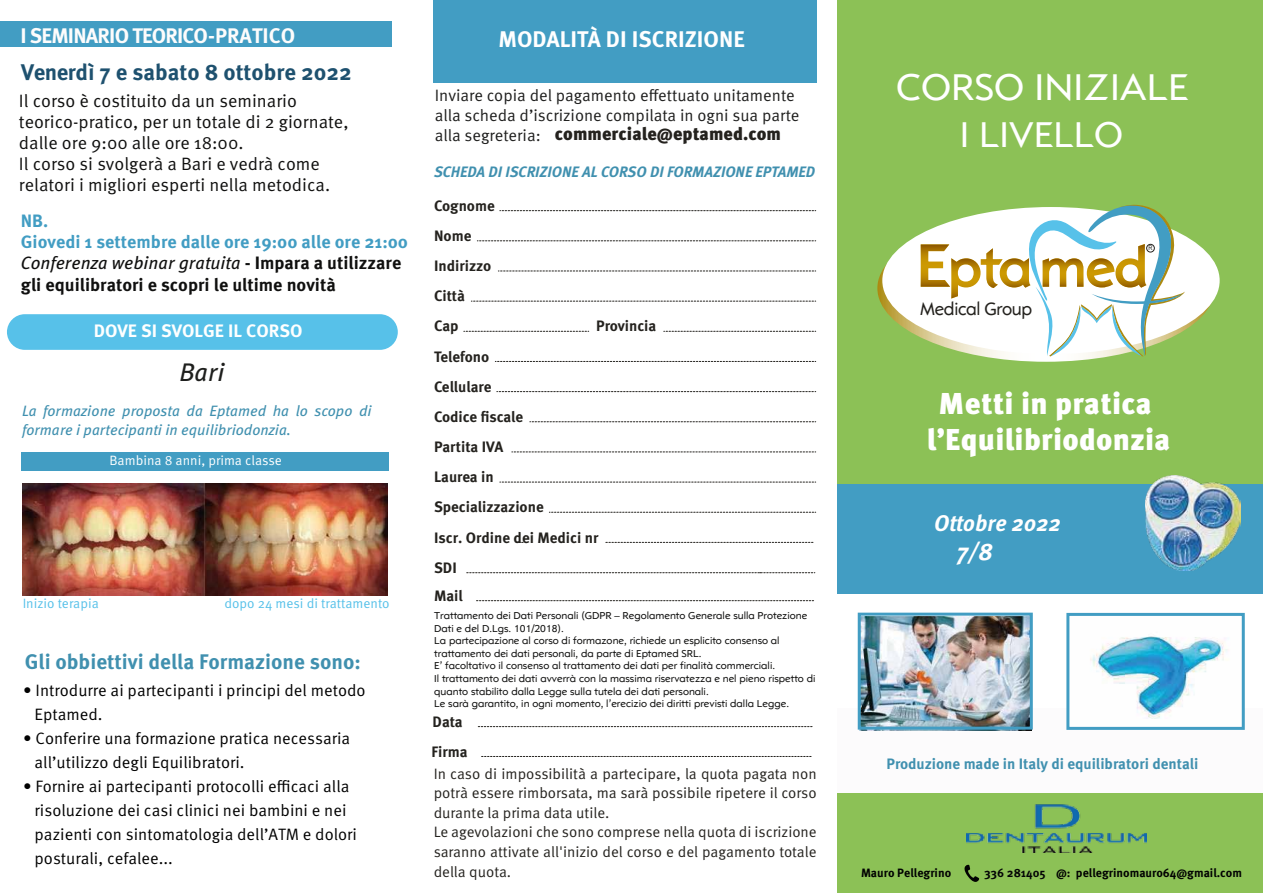
<style>
.page{position:relative;width:1263px;height:893px;background:#fff}
.page>*{position:absolute;margin:0;border:0;box-sizing:border-box;transform-origin:0 0}
.t1{font:54.6px "Opel Sans";color:#cc9903}
.t2{font:39.15px "Opel Sans";color:#fff}
.t3{font:37.65px "Opel Sans";color:#fff}
.t4{font:900 30.15px/36.2px "Meta Pro";letter-spacing:.01em;color:#fff;text-align:center}
.t5{font:italic 25.5px "Meta Pro";color:#1e1f1d}
.t6{font:italic 700 24.15px "Meta Pro";color:#fff}
.t7{font:700 22.65px "Meta Pro";color:#1e516f}
.t8{font:700 22.65px "Meta Pro";color:#fff}
.t9{font:italic 700 22.65px "Meta Pro";color:#fff;scale:.96 1}
.t10{font:700 21.15px "Meta Pro";color:#4090af}
.t11{font:700 21.15px "Meta Pro";letter-spacing:-.035em;color:#fdfcfc}
.t12{font:18.75px "Opel Sans";letter-spacing:-.02em;color:#24221e;scale:.94 1}
.t13{font:900 18px "Meta Pro";color:#24221e}
.t14{font:700 18px "Meta Pro";color:#feffff}
.t15{font:17.85px/20.9px "Meta Pro";color:#10100f}
.t16{font:700 17.85px/21.5px "Meta Pro";color:#10100f}
.t17{font:16.5px/24px "Meta Pro";color:#010101}
.t18{font:16.5px/19.8px "Meta Pro";color:#1e1e1d}
.t19{font:15.15px/19.6px "Meta Pro";color:#24221e}
.t20{font:700 15.15px/30.2px "Meta Pro";color:#24221e}
.t21{font:italic 700 15.15px "Meta Pro";color:#4090af}
.t22{font:700 15.15px "Meta Pro";color:#4090af}
.t23{font:italic 15px/18.1px "Meta Pro";color:#4090af}
.t24{font:13.5px "Meta Pro";color:#57c1e9}
.t25{font:13.5px "Meta Pro";color:#fff}
.t26{font:700 12px "Meta Pro";color:#010101}
.t27{font:10.5px/12.6px "Opel Sans";color:#10100f}
.t28{font:6.45px "Arial";color:#24221e;scale:.86 1}
.s1{color:#429dc3}
.s2{font-weight:400;font-style:italic}
.s3{font-size:60.6px}
.s4{color:#040506}
</style>
<div class="page">
<div style="left:434px;top:0;width:383px;height:83px;background:#429dc3"></div>
<div style="left:838px;top:0;width:425px;height:893px;background:#8cc156"></div>
<svg style="left:500px;top:210px;width:316px;height:1px"></svg>
<svg style="left:477px;top:241px;width:339px;height:1px"></svg>
<svg style="left:498px;top:271px;width:318px;height:1px"></svg>
<svg style="left:471px;top:301px;width:345px;height:1px"></svg>
<svg style="left:464px;top:331px;width:125px;height:1px"></svg>
<svg style="left:664px;top:331px;width:152px;height:1px"></svg>
<svg style="left:495px;top:361px;width:321px;height:1px"></svg>
<svg style="left:467px;top:572px;width:348px;height:1px"></svg>
<svg style="left:606px;top:542px;width:208px;height:1px"></svg>
<svg style="left:476px;top:600px;width:338px;height:1px"></svg>
<svg style="left:549px;top:512px;width:267px;height:1px"></svg>
<svg style="left:500px;top:482px;width:316px;height:1px"></svg>
<svg style="left:512px;top:452px;width:304px;height:1px"></svg>
<svg style="left:530px;top:421px;width:286px;height:1px"></svg>
<svg style="left:497px;top:391px;width:319px;height:1px"></svg>
<svg style="left:478px;top:726px;width:335px;height:1px"></svg>
<svg style="left:482px;top:756px;width:330px;height:1px"></svg>
<svg style="left:877px;top:236px;width:338px;height:126px"></svg>
<div style="left:882px;top:207px;width:338px;height:147px;background:#fff;border-radius:50%"></div>
<svg style="left:920px;top:204px;width:265px;height:152px"></svg>
<div style="left:838px;top:488px;width:425px;height:271px;background:#fff"></div>
<div style="left:838px;top:484px;width:425px;height:109px;background:#429dc3"></div>
<img style="left:1145px;top:476px;width:96px;height:95px">
<div style="left:838px;top:708px;width:425px;height:85px;background:#fcfbfc"></div>
<div style="left:0;top:21px;width:391px;height:26px;background:#429dc3"></div>
<img style="left:862px;top:617px;width:167px;height:109px">
<img style="left:1090px;top:636px;width:137px;height:83px">
<div style="left:1066px;top:613px;width:179px;height:117px;border:3px solid #429dc3"></div>
<div style="left:858px;top:613px;width:175px;height:117px;border:3px solid #429dc3"></div>
<div style="left:21px;top:452px;width:368px;height:19px;background:#429dc3"></div>
<img style="left:22px;top:483px;width:366px;height:112px">
<div style="left:7px;top:314px;width:391px;height:36px;background:#57c1e9;border-radius:18px"></div>
<svg style="left:964px;top:865px;width:15px;height:17px"></svg>
<img style="left:966px;top:804px;width:181px;height:48px">
<h3 class="t11" style="left:20px;top:23px;width:276px">I SEMINARIO TEORICO-PRATICO</h3>
<h3 class="t7" style="left:21px;top:58px;width:332px">Venerdì 7 e sabato 8 ottobre 2022</h3>
<h3 class="t15" style="left:19px;top:91px;width:331px">Il corso è costituito da un seminario teorico-pratico, per un totale di 2 giornate, dalle ore 9:00 alle ore 18:00.<br>Il corso si svolgerà a Bari e vedrà come relatori i migliori esperti nella metodica.</h3>
<h3 class="t16" style="left:21px;top:210px;width:389px"><span class="s1">NB.<br>Giovedi 1 settembre dalle ore 19:00 alle ore 21:00<br></span><span class="s2">Conferenza webinar gratuita</span> - Impara a utilizzare gli equilibratori e scopri le ultime novità</h3>
<h3 class="t14" style="left:94px;top:320px;width:210px">DOVE SI SVOLGE IL CORSO</h3>
<h3 class="t5" style="left:179px;top:356px;width:47px">Bari</h3>
<h3 class="t23" style="left:22px;top:403px;width:351px">La formazione proposta da Eptamed ha lo scopo di formare i partecipanti in equilibriodonzia.</h3>
<p class="t25" style="left:110px;top:452px;width:174px">Bambina 8 anni, prima classe</p>
<p class="t24" style="left:23px;top:595px;width:78px">Inizio terapia</p>
<p class="t24" style="left:224px;top:595px;width:167px">dopo 24 mesi di trattamento</p>
<h3 class="t10" style="left:25px;top:648px;width:338px">Gli obbiettivi della Formazione sono:</h3>
<h3 class="t17" style="left:35px;top:678px;width:333px;text-indent:-11px">• Introdurre ai partecipanti i principi del metodo<br>Eptamed.</h3>
<h3 class="t17" style="left:35px;top:726px;width:317px;text-indent:-11px">• Conferire una formazione pratica necessaria all’utilizzo degli Equilibratori.</h3>
<h3 class="t17" style="left:35px;top:774px;width:324px;text-indent:-11px">• Fornire ai partecipanti protocolli efficaci alla risoluzione dei casi clinici nei bambini e nei pazienti con sintomatologia dell’ATM e dolori posturali, cefalee...</h3>
<h3 class="t8" style="left:498px;top:25px;width:248px">MODALITÀ DI ISCRIZIONE</h3>
<h3 class="t18" style="left:435px;top:86px;width:366px">Inviare copia del pagamento effettuato unitamente alla scheda d’iscrizione compilata in ogni sua parte alla segreteria:</h3>
<h3 class="t13" style="left:555px;top:122px;width:228px">commerciale@eptamed.com</h3>
<h3 class="t21" style="left:434px;top:162px;width:383px">SCHEDA DI ISCRIZIONE AL CORSO DI FORMAZIONE EPTAMED</h3>
<h3 class="t20" style="left:434px;top:191px;width:62px">Cognome<br>Nome<br>Indirizzo<br>Città<br>Cap</h3>
<h3 class="t20" style="left:596px;top:311px;width:62px">Provincia</h3>
<h3 class="t20" style="left:434px;top:342px;width:166px">Telefono<br>Cellulare<br>Codice fiscale<br>Partita IVA<br>Laurea in<br>Specializzazione<br>Iscr. Ordine dei Medici nr<br>SDI</h3>
<h3 class="t20" style="left:434px;top:581px;width:30px">Mail</h3>
<p class="t27" style="left:434px;top:609px;width:383px">Trattamento dei Dati Personali (GDPR – Regolamento Generale sulla Protezione Dati e del D.Lgs. 101/2018).<br>La partecipazione al corso di formazone, richiede un esplicito consenso al trattamento dei dati personali, da parte di Eptamed SRL.<br>E’ facoltativo il consenso al trattamento dei dati per finalità commerciali.<br>Il trattamento dei dati avverrà con la massima riservatezza e nel pieno rispetto di quanto stabilito dalla Legge sulla tutela dei dati personali.<br>Le sarà garantito, in ogni momento, l’erecizio dei diritti previsti dalla Legge.</p>
<h3 class="t20" style="left:431px;top:707px;width:38px">Data<br>Firma</h3>
<p class="t19" style="left:434px;top:764px;width:385px">In caso di impossibilità a partecipare, la quota pagata non potrà essere rimborsata, ma sarà possibile ripetere il corso durante la prima data utile.<br>Le agevolazioni che sono comprese nella quota di iscrizione saranno attivate all'inizio del corso e del pagamento totale della quota.</p>
<h2 class="t2" style="left:896px;top:63px;width:294px">CORSO INIZIALE</h2>
<h3 class="t3" style="left:960px;top:112px;width:165px">I LIVELLO</h3>
<h1 class="t1" style="left:917px;top:235px;width:232px"><span class="s3">E</span>pta med</h1>
<h3 class="t12" style="left:920px;top:297px;width:121px">Medical Group</h3>
<p class="t28" style="left:1148px;top:244px;width:6px">R</p>
<h3 class="t4" style="left:927px;top:387px;width:245px">Metti in pratica l’Equilibriodonzia</h3>
<h3 class="t9" style="left:934px;top:509px;width:134px">Ottobre 2022</h3>
<h3 class="t6" style="left:957px;top:536px;width:37px">7/8</h3>
<h3 class="t22" style="left:886px;top:754px;width:313px">Produzione made in Italy di equilibratori dentali</h3>
<p class="t26" style="left:861px;top:865px;width:92px">Mauro Pellegrino</p>
<p class="t26" style="left:984px;top:865px;width:259px"><span class="s4">336 281405</span> @: pellegrinomauro64@gmail.com</p>
</div>
